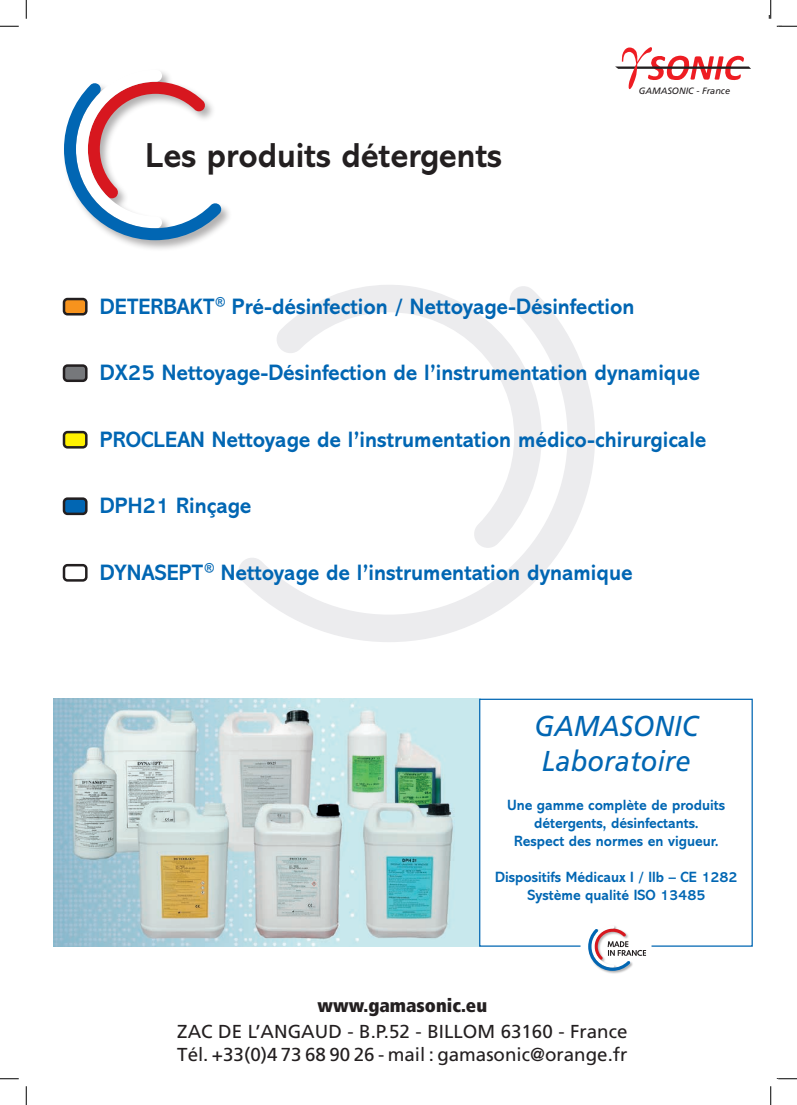
<style>
.page{position:relative;width:797px;height:1105px;background:#fff}
.page>*{position:absolute;margin:0;border:0;box-sizing:border-box;transform-origin:0 0}
.t1{font:700 35px "Abadi MT Pro";color:#231f20;scale:.95 1}
.t2{font:italic 28.75px/34.5px "Frutiger";color:#0166b3;scale:.95 1}
.t3{font:700 22.5px "Abadi MT Pro";color:#0166b3;scale:.95 1}
.t4{font:18.75px/22.5px "Frutiger";color:#231f20}
.t5{font:900 condensed 18.75px "Frutiger";color:#231f20}
.t6{font:700 15px/18px "Abadi MT Pro";color:#0166b3;text-align:center;scale:.95 1}
.t7{font:italic 9.12px "Frutiger LT Std";color:#231f20}
</style>
<div class="page">
<svg style="left:615px;top:47px;width:136px;height:42px"></svg>
<div style="left:62px;top:68px;width:170px;height:184px;background:#231f20;opacity:.35"></div>
<svg style="left:64px;top:70px;width:158px;height:170px"></svg>
<img style="left:53px;top:699px;width:425px;height:248px">
<svg style="left:238px;top:286px;width:357px;height:356px"></svg>
<div style="left:64px;top:299px;width:22px;height:15px;background:#f7931d;border-radius:4px"></div>
<div style="left:63px;top:298px;width:25px;height:17px;border:2px solid #231f20;border-radius:4px"></div>
<div style="left:64px;top:366px;width:22px;height:15px;background:#76787b;border-radius:4px"></div>
<div style="left:63px;top:364px;width:25px;height:18px;border:2px solid #231f20;border-radius:4px"></div>
<div style="left:64px;top:432px;width:22px;height:15px;background:#fff101;border-radius:4px"></div>
<div style="left:63px;top:431px;width:25px;height:18px;border:2px solid #231f20;border-radius:4px"></div>
<div style="left:64px;top:499px;width:22px;height:15px;background:#0166b3;border-radius:4px"></div>
<div style="left:63px;top:497px;width:25px;height:18px;border:2px solid #231f20;border-radius:4px"></div>
<div style="left:63px;top:564px;width:25px;height:18px;border:2px solid #231f20;border-radius:4px"></div>
<svg style="left:478px;top:698px;width:275px;height:249px"></svg>
<div style="left:587px;top:925px;width:46px;height:49px;background:#231f20;opacity:.35"></div>
<svg style="left:588px;top:925px;width:58px;height:46px"></svg>
<svg style="left:0;top:25px;width:19px;height:2px"></svg>
<svg style="left:776px;top:25px;width:21px;height:2px"></svg>
<svg style="left:0;top:1078px;width:19px;height:1px"></svg>
<svg style="left:776px;top:1078px;width:21px;height:1px"></svg>
<svg style="left:25px;top:0;width:2px;height:19px"></svg>
<svg style="left:25px;top:1086px;width:2px;height:19px"></svg>
<svg style="left:768px;top:0;width:3px;height:19px"></svg>
<svg style="left:770px;top:1086px;width:1px;height:19px"></svg>
<h1 class="t1" style="left:145px;top:135px;width:377px">Les produits détergents</h1>
<p class="t7" style="left:639px;top:86px;width:93px">GAMASONIC - France</p>
<p class="t3" style="left:100px;top:293px;width:564px">DETERBAKT <sup>®</sup> Pré-désinfection / Nettoyage-Désinfection</p>
<p class="t3" style="left:100px;top:360px;width:633px">DX25 Nettoyage-Désinfection de l’instrumentation dynamique</p>
<p class="t3" style="left:100px;top:426px;width:640px">PROCLEAN Nettoyage de l’instrumentation médico-chirurgicale</p>
<p class="t3" style="left:100px;top:493px;width:161px">DPH21 Rinçage</p>
<p class="t3" style="left:100px;top:559px;width:562px">DYNASEPT <sup>®</sup> Nettoyage de l’instrumentation dynamique</p>
<p class="t2" style="left:534px;top:709px;width:174px">GAMASONIC<br>Laboratoire</p>
<p class="t6" style="left:507px;top:796px;width:230px">Une gamme complète de produits détergents, désinfectants.<br>Respect des normes en vigueur.</p>
<p class="t6" style="left:495px;top:868px;width:257px">Dispositifs Médicaux I / IIb – CE 1282<br>Système qualité ISO 13485</p>
<p class="t5" style="left:317px;top:994px;width:171px">www.gamasonic.eu</p>
<p class="t4" style="left:177px;top:1020px;width:452px">ZAC DE L’ANGAUD - B.P.52 - BILLOM 63160 - France<br>Tél. +33(0)4 73 68 90 26 - mail : gamasonic@orange.fr</p>
</div>
